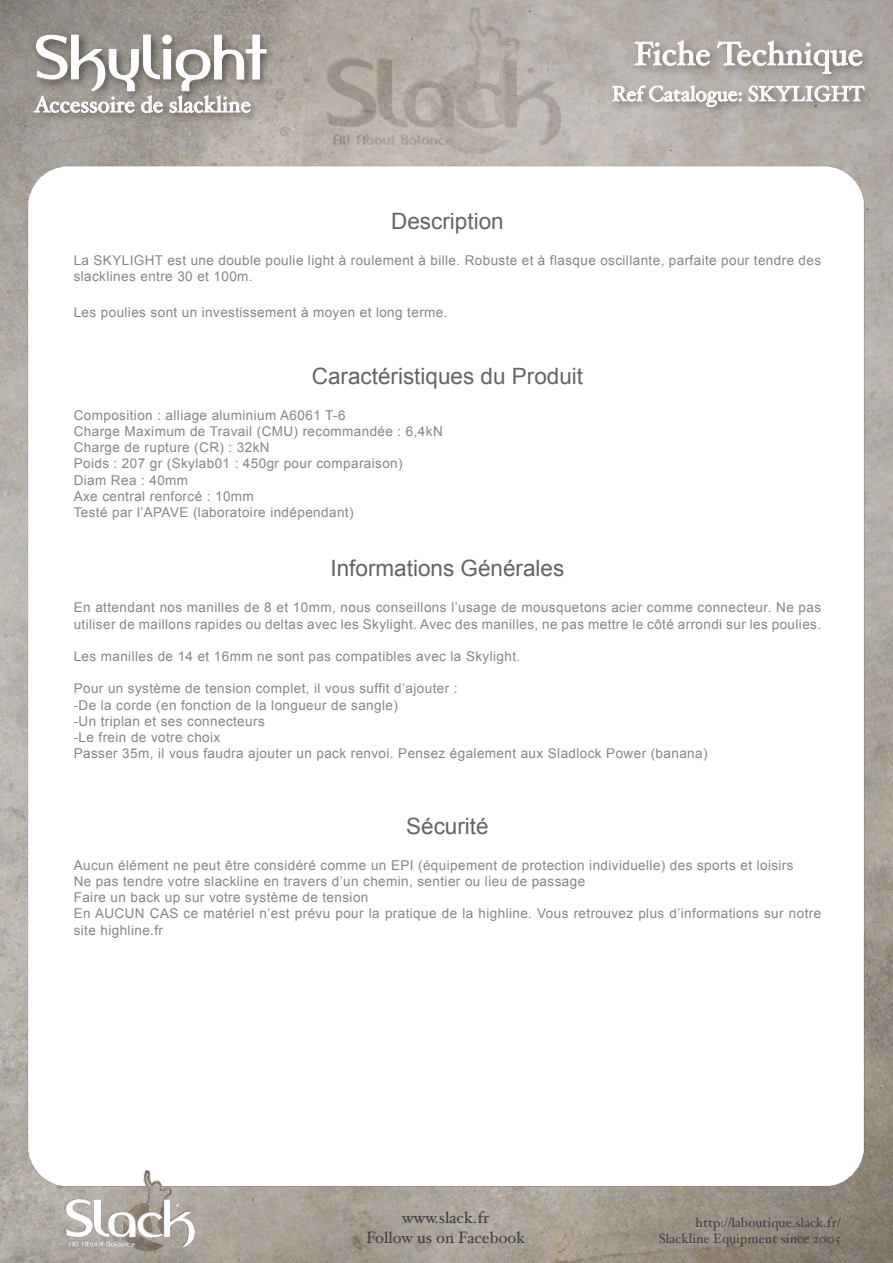
<style>
.page{position:relative;width:893px;height:1263px;background:#fff}
.page>*{position:absolute;margin:0;border:0;box-sizing:border-box;transform-origin:0 0}
.t1{font:58.5px "Amerika Sans";color:#fff}
.t2{font:33px "Hoefler Text";color:#fff}
.t3{font:22.5px "Arial";color:#636466}
.t4{font:22.5px "Hoefler Text";color:#fff}
.t5{font:21px "Hoefler Text";color:#fff}
.t6{font:16.5px/19.8px "Hoefler Text";color:#414042;text-align:center}
.t7{font:13.5px/16.2px "Arial";letter-spacing:.03em;color:#838588}
.t8{font:13.5px/16.2px "Hoefler Text";color:#414042;text-align:right}
</style>
<div class="page">
<img style="left:2px;top:0;width:891px;height:1263px">
<div style="left:30px;top:30px;width:248px;height:94px;background:#000;opacity:.5"></div>
<svg style="left:33px;top:34px;width:234px;height:79px;background:#9c9792"></svg>
<div style="left:608px;top:37px;width:267px;height:81px;background:#000;opacity:.5"></div>
<svg style="left:634px;top:40px;width:76px;height:26px;background:#b9b4b1"></svg>
<svg style="left:717px;top:40px;width:146px;height:34px;background:#b0aba8"></svg>
<svg style="left:612px;top:85px;width:130px;height:22px;background:#c0bbb8"></svg>
<svg style="left:748px;top:85px;width:117px;height:17px;background:#bcb9b6"></svg>
<img style="left:49px;top:1159px;width:165px;height:104px">
<h1 class="t1" style="left:34px;top:21px;width:234px">Skylight</h1>
<h3 class="t4" style="left:34px;top:91px;width:219px">Accessoire de slackline</h3>
<h2 class="t2" style="left:634px;top:34px;width:230px">Fiche Technique</h2>
<h3 class="t5" style="left:612px;top:81px;width:254px">Ref Catalogue: SKYLIGHT</h3>
<h3 class="t3" style="left:391px;top:206px;width:114px">Description</h3>
<p class="t7" style="left:74px;top:252px;width:749px">La SKYLIGHT est une double poulie light à roulement à bille. Robuste et à flasque oscillante, parfaite pour tendre des slacklines entre 30 et 100m.</p>
<p class="t7" style="left:74px;top:304px;width:375px">Les poulies sont un investissement à moyen et long terme.</p>
<h3 class="t3" style="left:312px;top:361px;width:273px">Caractéristiques du Produit</h3>
<p class="t7" style="left:74px;top:407px;width:371px">Composition : alliage aluminium A6061 T-6<br>Charge Maximum de Travail (CMU) recommandée : 6,4kN Charge de rupture (CR) : 32kN<br>Poids : 207 gr (Skylab01 : 450gr pour comparaison)<br>Diam Rea : 40mm<br>Axe central renforcé : 10mm<br>Testé par l’APAVE (laboratoire indépendant)</p>
<h3 class="t3" style="left:331px;top:554px;width:235px">Informations Générales</h3>
<p class="t7" style="left:74px;top:600px;width:749px">En attendant nos manilles de 8 et 10mm, nous conseillons l’usage de mousquetons acier comme connecteur. Ne pas utiliser de maillons rapides ou deltas avec les Skylight. Avec des manilles, ne pas mettre le côté arrondi sur les poulies.</p>
<p class="t7" style="left:74px;top:648px;width:448px">Les manilles de 14 et 16mm ne sont pas compatibles avec la Skylight.</p>
<p class="t7" style="left:74px;top:681px;width:635px">Pour un système de tension complet, il vous suffit d’ajouter :<br>-De la corde (en fonction de la longueur de sangle)<br>-Un triplan et ses connecteurs<br>-Le frein de votre choix<br>Passer 35m, il vous faudra ajouter un pack renvoi. Pensez également aux Sladlock Power (banana)</p>
<h3 class="t3" style="left:406px;top:811px;width:84px">Sécurité</h3>
<p class="t7" style="left:74px;top:857px;width:749px">Aucun élément ne peut être considéré comme un EPI (équipement de protection individuelle) des sports et loisirs<br>Ne pas tendre votre slackline en travers d’un chemin, sentier ou lieu de passage<br>Faire un back up sur votre système de tension<br>En AUCUN CAS ce matériel n’est prévu pour la pratique de la highline. Vous retrouvez plus d’informations sur notre site highline.fr</p>
<p class="t6" style="left:366px;top:1207px;width:161px">www.slack.fr<br>Follow us on Facebook</p>
<p class="t8" style="left:659px;top:1214px;width:183px">http://laboutique.slack.fr/<br>Slackline Equipment since 2005</p>
</div>
